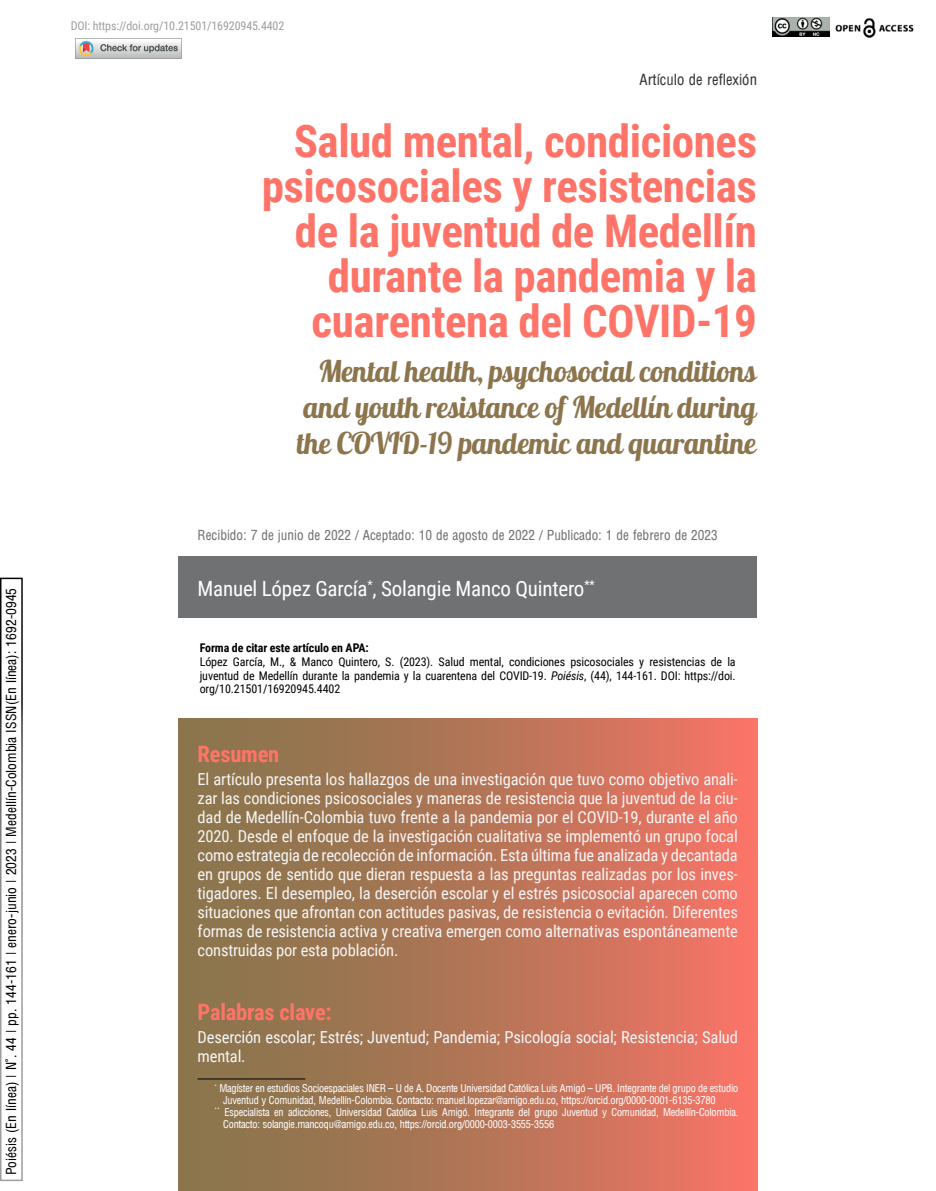
<style>
.page{position:relative;width:936px;height:1191px;background:#fff}
.page>*{position:absolute;margin:0;border:0;box-sizing:border-box;transform-origin:0 0}
.t1{font:700 45px/45px "Roboto Condensed";letter-spacing:-.01em;color:#ff7469;text-align:right}
.t2{font:30px/36px "Lobster";letter-spacing:-.01em;color:#8c754d;text-align:justify}
.t3{font:700 22.5px "Roboto Condensed";letter-spacing:-.01em;color:#ff7469}
.t4{font:21px "Roboto Condensed";letter-spacing:-.01em;color:#fff}
.t5{font:16.5px/18.9px "Roboto Condensed";letter-spacing:-.01em;color:#f6f6f6;text-align:justify}
.t6{font:15px "Arena Condensed";color:#373737}
.t7{font:13.5px "Arena Condensed";color:#000}
.t8{font:13.5px "Arena Condensed";color:#707172}
.t9{font:12px/13.8px "Roboto Condensed";letter-spacing:-.01em;color:#000;text-align:justify}
.t10{font:12px "Roboto Condensed";letter-spacing:-.01em;color:#9c9e9f}
.t11{font:700 12px "Roboto Condensed";letter-spacing:-.01em;color:#000}
.t12{font:10.5px "Arena Condensed";letter-spacing:-.02em;color:#fff}
.s1{font-style:italic}
</style>
<div class="page">
<img style="left:835px;top:18px;width:79px;height:20px">
<img style="left:772px;top:17px;width:57px;height:20px">
<div style="left:0;top:577px;width:23px;height:604px;border:2px solid #fff"></div>
<div style="left:178px;top:719px;width:579px;height:472px;background:linear-gradient(to right,#7d7549,#f17466)"></div>
<div style="left:178px;top:556px;width:579px;height:62px;background:#707172"></div>
<hr style="left:198px;top:1078px;width:107px;height:1px;background:#000">
<img style="left:75px;top:38px;width:107px;height:20px">
<p class="t7" style="left:4px;top:1175px;width:589px;rotate:-90deg">Poiésis (En línea) | N°. 44 | pp. 144-161 | enero-junio | 2023 | Medellín-Colombia ISSN(En línea): 1692-0945</p>
<p class="t10" style="left:71px;top:17px;width:215px">DOI: https://doi.org/10.21501/16920945.4402</p>
<p class="t6" style="left:639px;top:71px;width:119px">Artículo de reflexión</p>
<h1 class="t1" style="left:262px;top:117px;width:497px">Salud mental, condiciones psicosociales y resistencias de la juventud de Medellín durante la pandemia y la cuarentena del COVID-19</h1>
<h2 class="t2" style="left:297px;top:352px;width:461px;text-indent:22px">Mental health, psychosocial conditions and youth resistance of Medellín during the COVID-19 pandemic and quarantine</h2>
<p class="t8" style="left:198px;top:527px;width:522px">Recibido: 7 de junio de 2022 / Aceptado: 10 de agosto de 2022 / Publicado: 1 de febrero de 2023</p>
<p class="t4" style="left:198px;top:573px;width:398px">Manuel López García<sup>*</sup>, Solangie Manco Quintero<sup>**</sup></p>
<p class="t11" style="left:200px;top:639px;width:170px">Forma de citar este artículo en APA:</p>
<p class="t9" style="left:200px;top:654px;width:537px">López García, M., &amp; Manco Quintero, S. (2023). Salud mental, condiciones psicosociales y resistencias de la juventud de Medellín durante la pandemia y la cuarentena del COVID-19. <span class="s1">Poiésis</span>, (44), 144-161. DOI: https://doi. org/10.21501/16920945.4402</p>
<h3 class="t3" style="left:198px;top:738px;width:83px">Resumen</h3>
<p class="t5" style="left:198px;top:769px;width:542px">El artículo presenta los hallazgos de una investigación que tuvo como objetivo anali&shy;zar las condiciones psicosociales y maneras de resistencia que la juventud de la ciu&shy;dad de Medellín-Colombia tuvo frente a la pandemia por el COVID-19, durante el año 2020. Desde el enfoque de la investigación cualitativa se implementó un grupo focal como estrategia de recolección de información. Esta última fue analizada y decantada en grupos de sentido que dieran respuesta a las preguntas realizadas por los inves&shy;tigadores. El desempleo, la deserción escolar y el estrés psicosocial aparecen como situaciones que afrontan con actitudes pasivas, de resistencia o evitación. Diferentes formas de resistencia activa y creativa emergen como alternativas espontáneamente construidas por esta población.</p>
<h3 class="t3" style="left:198px;top:996px;width:136px">Palabras clave:</h3>
<p class="t5" style="left:198px;top:1027px;width:542px">Deserción escolar; Estrés; Juventud; Pandemia; Psicología social; Resistencia; Salud mental.</p>
<p class="t12" style="left:214px;top:1082px;width:525px"><sup>*</sup> Magíster en estudios Socioespaciales INER – U de A. Docente Universidad Católica Luis Amigó – UPB. Integrante del grupo de estudio</p>
<p class="t12" style="left:223px;top:1094px;width:494px">Juventud y Comunidad, Medellín-Colombia. Contacto: manuel.lopezar@amigo.edu.co, https://orcid.org/0000-0001-6135-3780</p>
<p class="t12" style="left:214px;top:1106px;width:525px"><sup>**</sup> Especialista en adicciones, Universidad Católica Luis Amigó. Integrante del grupo Juventud y Comunidad, Medellín-Colombia.</p>
<p class="t12" style="left:223px;top:1117px;width:332px">Contacto: solangie.mancoqu@amigo.edu.co, https://orcid.org/0000-0003-3555-3556</p>
</div>
